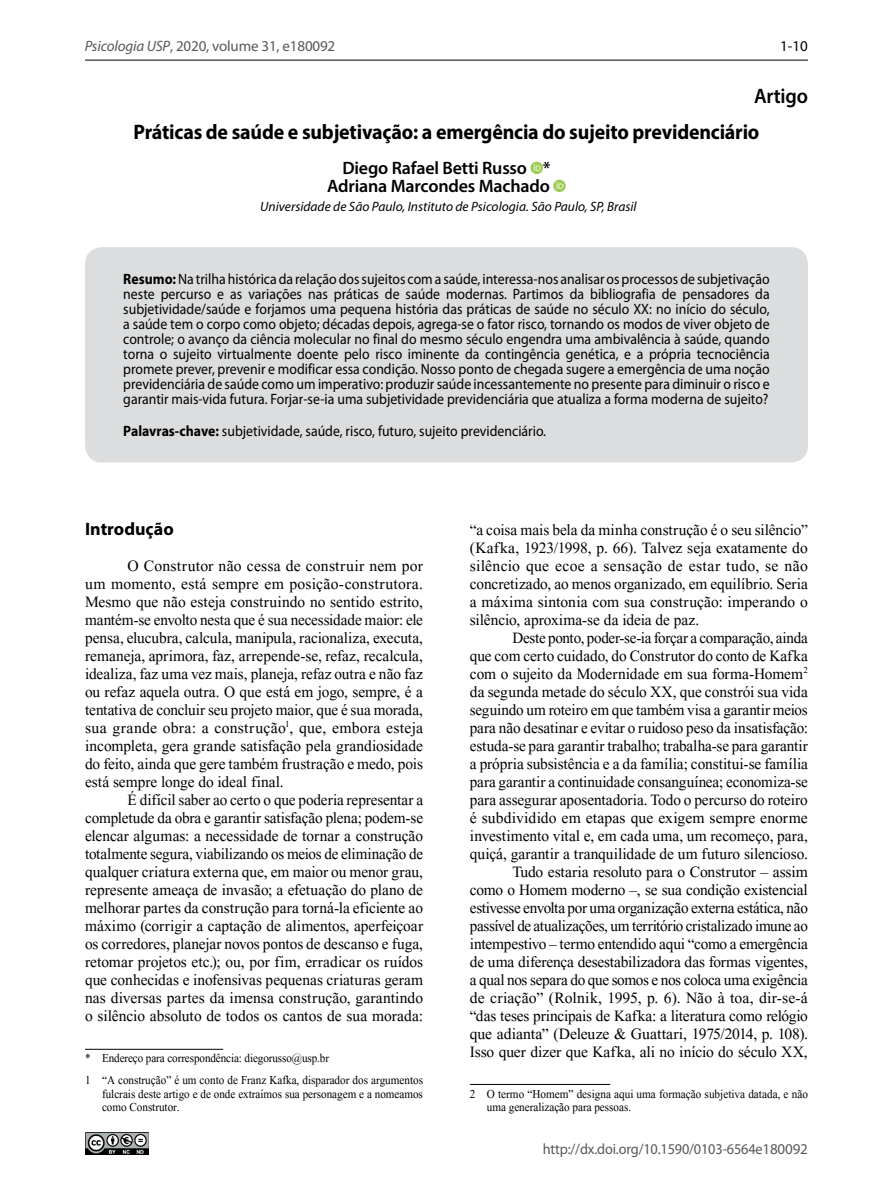
<style>
.page{position:relative;width:893px;height:1191px;background:#fff}
.page>*{position:absolute;margin:0;border:0;box-sizing:border-box;transform-origin:0 0}
.t1{font:700 21px "Myriad Pro";letter-spacing:-.01em;color:#000;scale:.95 1}
.t2{font:600 21px "Myriad Pro";letter-spacing:-.01em;color:#000;scale:.95 1}
.t3{font:19.5px/18px "Aparajita";letter-spacing:-.005em;color:#000;text-align:justify}
.t4{font:19.5px/18px "Aparajita";letter-spacing:-.005em;color:#000;text-align:right;scale:.96 1}
.t5{font:600 18px/18px "Myriad Pro";letter-spacing:-.01em;color:#000;text-align:right}
.t6{font:700 18px "Myriad Pro";color:#000}
.t7{font:15px/15px "Myriad Pro";color:#000;text-align:justify;scale:.92 1}
.t8{font:15px/22px "Aparajita";color:#000;scale:.92 1}
.t9{font:15px/13.5px "Aparajita";color:#000;scale:.93 1}
.t10{font:15px "Myriad Pro";letter-spacing:-.01em;color:#58585b;scale:.95 1}
.t11{font:15px "Myriad Pro";letter-spacing:-.01em;color:#58585b}
.t12{font:15px "Myriad Pro";color:#000}
.t13{font:italic 13.5px "Myriad Pro";color:#000}
.s1{font-style:italic}
.s2{font-weight:700}
</style>
<div class="page">
<hr style="left:85px;top:60px;width:723px;height:1px;background:#000">
<img style="left:85px;top:1132px;width:63px;height:23px">
<div style="left:85px;top:247px;width:723px;height:215px;background:#dcddde;border-radius:17px"></div>
<svg style="left:530px;top:162px;width:13px;height:12px"></svg>
<svg style="left:534px;top:164px;width:7px;height:7px"></svg>
<svg style="left:553px;top:180px;width:13px;height:12px"></svg>
<svg style="left:557px;top:182px;width:6px;height:7px"></svg>
<hr style="left:85px;top:1049px;width:138px;height:1px;background:#000">
<hr style="left:470px;top:1084px;width:140px;height:1px;background:#000">
<p class="t11" style="left:85px;top:37px;width:252px"><span class="s1">Psicologia USP</span>, 2020, volume 31, e180092</p>
<p class="t12" style="left:780px;top:37px;width:29px">1-10</p>
<p class="t2" style="left:754px;top:83px;width:58px">Artigo</p>
<p class="t1" style="left:134px;top:118px;width:660px">Práticas de saúde e subjetivação: a emergência do sujeito previdenciário</p>
<p class="t5" style="left:327px;top:159px;width:225px">Diego Rafael Betti Russo *<br>Adriana Marcondes Machado</p>
<p class="t13" style="left:260px;top:198px;width:378px">Universidade de São Paulo, Instituto de Psicologia. São Paulo, SP, Brasil</p>
<p class="t7" style="left:123px;top:271px;width:704px"><span class="s2">Resumo:</span> Na trilha histórica da relação dos sujeitos com a saúde, interessa-nos analisar os processos de subjetivação neste percurso e as variações nas práticas de saúde modernas. Partimos da bibliografia de pensadores da subjetividade/saúde e forjamos uma pequena história das práticas de saúde no século XX: no início do século, a saúde tem o corpo como objeto; décadas depois, agrega-se o fator risco, tornando os modos de viver objeto de controle; o avanço da ciência molecular no final do mesmo século engendra uma ambivalência à saúde, quando torna o sujeito virtualmente doente pelo risco iminente da contingência genética, e a própria tecnociência promete prever, prevenir e modificar essa condição. Nosso ponto de chegada sugere a emergência de uma noção previdenciária de saúde como um imperativo: produzir saúde incessantemente no presente para diminuir o risco e garantir mais-vida futura. Forjar-se-ia uma subjetividade previdenciária que atualiza a forma moderna de sujeito?</p>
<p class="t7" style="left:123px;top:423px;width:461px"><span class="s2">Palavras-chave:</span> subjetividade, saúde, risco, futuro, sujeito previdenciário.</p>
<p class="t6" style="left:85px;top:517px;width:90px">Introdução</p>
<p class="t3" style="left:85px;top:558px;width:340px;text-indent:43px">O Construtor não cessa de construir nem por um momento, está sempre em posição-construtora.<br>Mesmo que não esteja construindo no sentido estrito, mantém-se envolto nesta que é sua necessidade maior: ele pensa, elucubra, calcula, manipula, racionaliza, executa, remaneja, aprimora, faz, arrepende-se, refaz, recalcula, idealiza, faz uma vez mais, planeja, refaz outra e não faz ou refaz aquela outra. O que está em jogo, sempre, é a tentativa de concluir seu projeto maior, que é sua morada, sua grande obra: a construção<sup>1</sup>, que, embora esteja incompleta, gera grande satisfação pela grandiosidade do feito, ainda que gere também frustração e medo, pois está sempre longe do ideal final.</p>
<p class="t3" style="left:85px;top:792px;width:340px;text-indent:43px">É difícil saber ao certo o que poderia representar a completude da obra e garantir satisfação plena; podem-se elencar algumas: a necessidade de tornar a construção totalmente segura, viabilizando os meios de eliminação de qualquer criatura externa que, em maior ou menor grau, represente ameaça de invasão; a efetuação do plano de melhorar partes da construção para torná-la eficiente ao máximo (corrigir a captação de alimentos, aperfeiçoar os corredores, planejar novos pontos de descanso e fuga, retomar projetos etc.); ou, por fim, erradicar os ruídos que conhecidas e inofensivas pequenas criaturas geram nas diversas partes da imensa construção, garantindo o silêncio absoluto de todos os cantos de sua morada:</p>
<p class="t8" style="left:85px;top:1048px;width:369px">* Endereço para correspondência: diegorusso@usp.br<br>1 “A construção” é um conto de Franz Kafka, disparador dos argumentos</p>
<p class="t8" style="left:102px;top:1087px;width:350px;line-height:13.5px">fulcrais deste artigo e de onde extraímos sua personagem e a nomeamos como Construtor.</p>
<p class="t3" style="left:470px;top:522px;width:340px">“a coisa mais bela da minha construção é o seu silêncio” (Kafka, 1923/1998, p. 66). Talvez seja exatamente do silêncio que ecoe a sensação de estar tudo, se não concretizado, ao menos organizado, em equilíbrio. Seria a máxima sintonia com sua construção: imperando o silêncio, aproxima-se da ideia de paz.</p>
<p class="t4" style="left:470px;top:630px;width:354px">Deste ponto, poder-se-ia forçar a comparação, ainda<br>que com certo cuidado, do Construtor do conto de Kafka com o sujeito da Modernidade em sua forma-Homem<sup>2 </sup>da segunda metade do século XX, que constrói sua vida seguindo um roteiro em que também visa a garantir meios para não desatinar e evitar o ruidoso peso da insatisfação: estuda-se para garantir trabalho; trabalha-se para garantir a própria subsistência e a da família; constitui-se família para garantir a continuidade consanguínea; economiza-se para assegurar aposentadoria. Todo o percurso do roteiro é subdividido em etapas que exigem sempre enorme investimento vital e, em cada uma, um recomeço, para, quiçá, garantir a tranquilidade de um futuro silencioso.<br>Tudo estaria resoluto para o Construtor – assim<br>como o Homem moderno –, se sua condição existencial estivesse envolta por uma organização externa estática, não passível de atualizações, um território cristalizado imune ao intempestivo – termo entendido aqui “como a emergência de uma diferença desestabilizadora das formas vigentes, a qual nos separa do que somos e nos coloca uma exigência de criação” (Rolnik, 1995, p. 6). Não à toa, dir-se-á “das teses principais de Kafka: a literatura como relógio que adianta” (Deleuze &amp; Guattari, 1975/2014, p. 108).<br>Isso quer dizer que Kafka, ali no início do século XX,</p>
<p class="t9" style="left:487px;top:1087px;width:347px;text-indent:-17px">2 O termo “Homem” designa aqui uma formação subjetiva datada, e não uma generalização para pessoas.</p>
<p class="t10" style="left:543px;top:1139px;width:280px">http://dx.doi.org/10.1590/0103-6564e180092</p>
</div>
